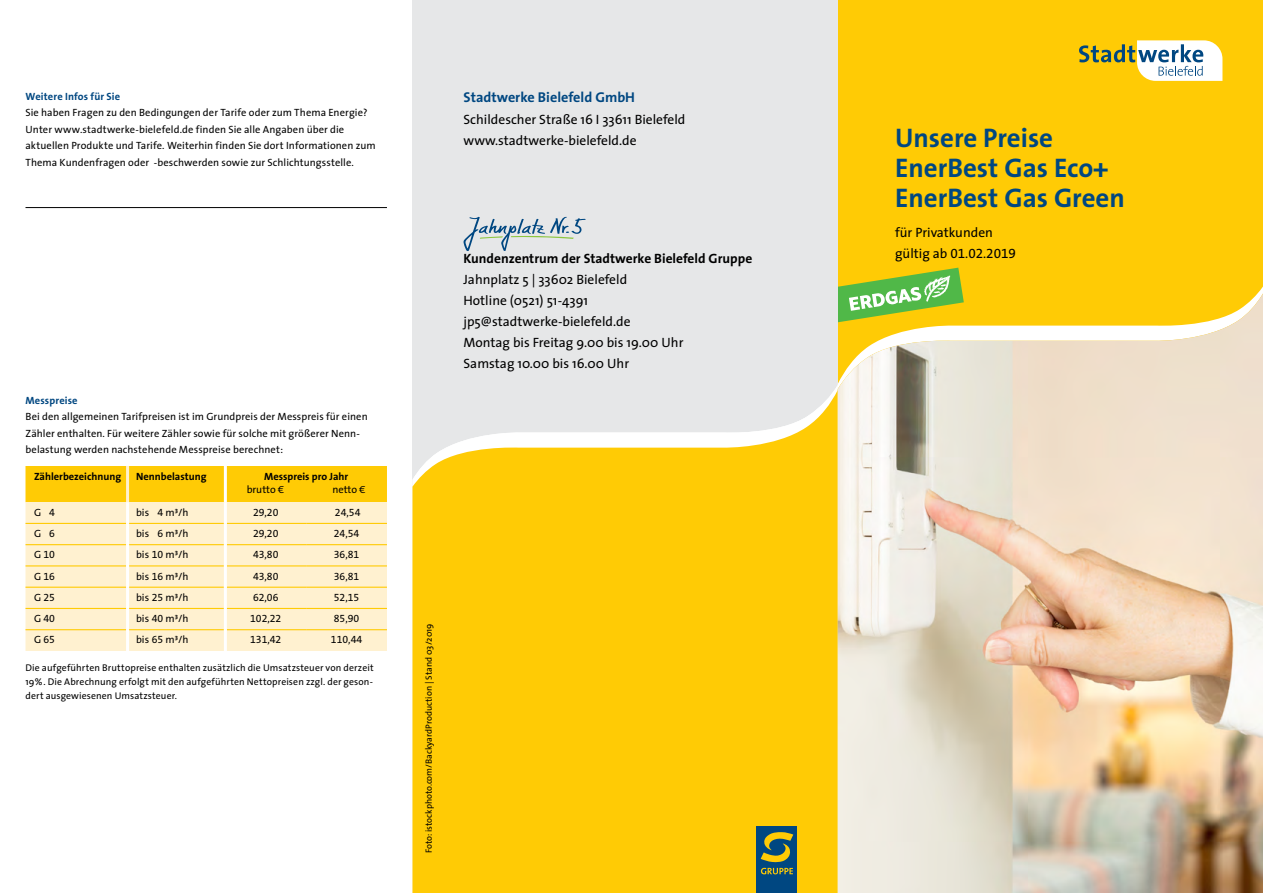
<style>
.page{position:relative;width:1263px;height:893px;background:#fff}
.page>*{position:absolute;margin:0;border:0;box-sizing:border-box;transform-origin:0 0}
.t1{font:700 27px/30px "The Sans";color:#004781}
.t2{font:700 14.25px "The Sans";color:#004781}
.t3{font:13.5px/21px "The Sans";color:#000}
.t4{font:700 13.5px "The Sans";color:#000}
.t5{font:13.5px "The Sans Expert";color:#000}
.t6{font:10.5px/16.5px "The Sans";letter-spacing:.005em;color:#000}
.t7{font:10.5px "The Sans Expert";color:#000}
.t8{font:700 10.5px/13.5px "The Sans";color:#000}
.t9{font:700 10.5px "The Sans";letter-spacing:.015em;color:#004781}
.t10{font:9.75px/14.2px "The Sans";letter-spacing:.01em;color:#000;text-align:justify}
.t11{font:9px "The Sans";color:#000}
.s1{font-weight:400}
.s2{font-family:"Eurozeichen";font-weight:400}
.s3{font-family:"Eurozeichen"}
.s4{font-family:"The Sans Expert"}
.s5{font-family:"The Sans"}
</style>
<div class="page">
<div style="left:838px;top:0;width:425px;height:893px;background:#ffcb05"></div>
<div style="left:412px;top:0;width:426px;height:893px;background:#e6e7e8"></div>
<svg style="left:412px;top:390px;width:426px;height:503px;background:#fcce1f"></svg>
<hr style="left:26px;top:207px;width:361px;height:1px;background:#000">
<svg style="left:838px;top:267px;width:425px;height:27px"></svg>
<img style="left:838px;top:294px;width:425px;height:599px">
<svg style="left:1079px;top:40px;width:143px;height:41px"></svg>
<div style="left:757px;top:827px;width:40px;height:52px;background:#004781"></div>
<svg style="left:761px;top:832px;width:32px;height:30px"></svg>
<svg style="left:761px;top:868px;width:32px;height:6px"></svg>
<div style="left:757px;top:880px;width:40px;height:13px;background:#004781"></div>
<div style="left:26px;top:466px;width:361px;height:36px;background:#ffcb05"></div>
<div style="left:26px;top:502px;width:361px;height:149px;background:#fff1d0"></div>
<hr style="left:26px;top:544px;width:100px;height:1px;background:#ffcb05">
<hr style="left:227px;top:544px;width:79px;height:1px;background:#ffcb05">
<hr style="left:306px;top:544px;width:81px;height:1px;background:#ffcb05">
<hr style="left:26px;top:565px;width:100px;height:1px;background:#ffcb05">
<hr style="left:227px;top:565px;width:79px;height:1px;background:#ffcb05">
<hr style="left:306px;top:565px;width:81px;height:1px;background:#ffcb05">
<hr style="left:26px;top:587px;width:100px;height:1px;background:#ffcb05">
<hr style="left:26px;top:629px;width:100px;height:1px;background:#ffcb05">
<hr style="left:129px;top:544px;width:95px;height:1px;background:#ffcb05">
<hr style="left:129px;top:565px;width:95px;height:1px;background:#ffcb05">
<hr style="left:129px;top:587px;width:95px;height:1px;background:#ffcb05">
<hr style="left:129px;top:629px;width:95px;height:1px;background:#ffcb05">
<hr style="left:26px;top:608px;width:100px;height:1px;background:#ffcb05">
<hr style="left:26px;top:523px;width:100px;height:1px;background:#ffcb05">
<hr style="left:129px;top:523px;width:95px;height:1px;background:#ffcb05">
<hr style="left:227px;top:523px;width:79px;height:1px;background:#ffcb05">
<hr style="left:306px;top:523px;width:81px;height:1px;background:#ffcb05">
<hr style="left:227px;top:587px;width:79px;height:1px;background:#ffcb05">
<hr style="left:306px;top:587px;width:81px;height:1px;background:#ffcb05">
<hr style="left:227px;top:629px;width:79px;height:1px;background:#ffcb05">
<hr style="left:306px;top:629px;width:81px;height:1px;background:#ffcb05">
<hr style="left:129px;top:608px;width:95px;height:1px;background:#ffcb05">
<hr style="left:227px;top:608px;width:79px;height:1px;background:#ffcb05">
<hr style="left:306px;top:608px;width:81px;height:1px;background:#ffcb05">
<hr style="left:126px;top:466px;width:3px;height:36px;background:#fff1d0">
<hr style="left:224px;top:466px;width:3px;height:36px;background:#fff">
<hr style="left:126px;top:502px;width:3px;height:21px;background:#fff">
<hr style="left:224px;top:502px;width:3px;height:21px;background:#fff">
<hr style="left:126px;top:523px;width:3px;height:22px;background:#fff">
<hr style="left:224px;top:523px;width:3px;height:22px;background:#fff">
<hr style="left:126px;top:545px;width:3px;height:21px;background:#fff">
<hr style="left:224px;top:545px;width:3px;height:21px;background:#fff">
<hr style="left:126px;top:566px;width:3px;height:21px;background:#fff">
<hr style="left:224px;top:566px;width:3px;height:21px;background:#fff">
<hr style="left:126px;top:587px;width:3px;height:21px;background:#fff">
<hr style="left:224px;top:587px;width:3px;height:21px;background:#fff">
<hr style="left:126px;top:608px;width:3px;height:22px;background:#fff">
<hr style="left:224px;top:608px;width:3px;height:22px;background:#fff">
<hr style="left:126px;top:630px;width:3px;height:21px;background:#fff">
<hr style="left:224px;top:630px;width:3px;height:21px;background:#fff">
<svg style="left:463px;top:217px;width:123px;height:34px"></svg>
<p class="t9" style="left:26px;top:87px;width:96px">Weitere Infos für Sie</p>
<p class="t6" style="left:26px;top:104px;width:352px">Sie haben Fragen zu den Bedingungen der Tarife oder zum Thema Energie?<br>Unter www.stadtwerke-bielefeld.de finden Sie alle Angaben über die aktuellen Produkte und Tarife. Weiterhin finden Sie dort Informationen zum Thema Kundenfragen oder -beschwerden sowie zur Schlichtungsstelle.</p>
<p class="t9" style="left:26px;top:391px;width:54px">Messpreise</p>
<p class="t6" style="left:26px;top:408px;width:344px">Bei den allgemeinen Tarifpreisen ist im Grundpreis der Messpreis für einen<br>Zähler enthalten. Für weitere Zähler sowie für solche mit größerer Nenn&shy;belastung werden nachstehende Messpreise berechnet:</p>
<p class="t8" style="left:34px;top:469px;width:89px">Zählerbezeichnung</p>
<p class="t8" style="left:136px;top:469px;width:72px">Nennbelastung</p>
<p class="t8" style="left:247px;top:469px;width:103px;text-indent:17px">Messpreis pro Jahr <span class="s1">brutto</span> <span class="s2">a</span></p>
<p class="t6" style="left:332px;top:481px;width:35px">netto <span class="s3">a</span></p>
<p class="t6" style="left:34px;top:504px;width:22px">G <span class="s4">4</span></p>
<p class="t6" style="left:136px;top:504px;width:54px">bis <span class="s4">4</span> m<span class="s4">D</span>/h</p>
<p class="t7" style="left:253px;top:503px;width:27px">29,20</p>
<p class="t7" style="left:335px;top:503px;width:27px">24,54</p>
<p class="t6" style="left:34px;top:525px;width:22px">G <span class="s4">6</span></p>
<p class="t6" style="left:136px;top:525px;width:54px">bis <span class="s4">6</span> m<span class="s4">D</span>/h</p>
<p class="t7" style="left:253px;top:525px;width:27px">29,20</p>
<p class="t7" style="left:334px;top:525px;width:27px">24,54</p>
<p class="t7" style="left:34px;top:546px;width:22px"><span class="s5">G</span> 10</p>
<p class="t6" style="left:136px;top:546px;width:54px">bis <span class="s4">10</span> m<span class="s4">D</span>/h</p>
<p class="t7" style="left:253px;top:546px;width:27px">43,80</p>
<p class="t7" style="left:334px;top:546px;width:27px">36,81</p>
<p class="t7" style="left:34px;top:567px;width:22px"><span class="s5">G</span> 16</p>
<p class="t6" style="left:136px;top:567px;width:54px">bis <span class="s4">16</span> m<span class="s4">D</span>/h</p>
<p class="t7" style="left:253px;top:567px;width:27px">43,80</p>
<p class="t7" style="left:334px;top:567px;width:27px">36,81</p>
<p class="t7" style="left:34px;top:589px;width:22px"><span class="s5">G</span> 25</p>
<p class="t6" style="left:136px;top:589px;width:54px">bis <span class="s4">25</span> m<span class="s4">D</span>/h</p>
<p class="t7" style="left:253px;top:589px;width:27px">62,06</p>
<p class="t7" style="left:334px;top:589px;width:27px">52,15</p>
<p class="t7" style="left:34px;top:610px;width:22px"><span class="s5">G</span> 40</p>
<p class="t6" style="left:136px;top:610px;width:54px">bis <span class="s4">40</span> m<span class="s4">D</span>/h</p>
<p class="t7" style="left:250px;top:610px;width:33px">102,22</p>
<p class="t7" style="left:334px;top:610px;width:27px">85,90</p>
<p class="t7" style="left:34px;top:631px;width:23px"><span class="s5">G</span> 65</p>
<p class="t6" style="left:136px;top:631px;width:54px">bis <span class="s4">65</span> m<span class="s4">D</span>/h</p>
<p class="t7" style="left:250px;top:631px;width:33px">131,42</p>
<p class="t7" style="left:331px;top:631px;width:33px">110,44</p>
<p class="t10" style="left:26px;top:660px;width:350px">Die aufgeführten Bruttopreise enthalten zusätzlich die Umsatzsteuer von derzeit 19%. Die Abrechnung erfolgt mit den aufgeführten Nettopreisen zzgl. der geson&shy;dert ausgewiesenen Umsatzsteuer.</p>
<h2 class="t2" style="left:463px;top:86px;width:173px">Stadtwerke Bielefeld GmbH</h2>
<p class="t3" style="left:463px;top:108px;width:223px">Schildescher Straße 16 I 33611 Bielefeld www.stadtwerke-bielefeld.de</p>
<p class="t4" style="left:463px;top:247px;width:290px">Kundenzentrum der Stadtwerke Bielefeld Gruppe</p>
<p class="t3" style="left:463px;top:269px;width:221px">Jahnplatz 5 | 33602 Bielefeld<br>Hotline (0521) 51-4391 jp5@stadtwerke-bielefeld.de<br>Montag bis Freitag 9.00 bis 19.00 Uhr<br>Samstag 10.00 bis 16.00 Uhr</p>
<p class="t11" style="left:421px;top:853px;width:231px;rotate:-90deg">Foto: istockphoto.com/BackyardProduction | Stand 03/2019</p>
<h1 class="t1" style="left:895px;top:122px;width:231px">Unsere Preise<br>EnerBest Gas Eco+<br>EnerBest Gas Green</h1>
<p class="t3" style="left:895px;top:221px;width:99px">für Privatkunden</p>
<p class="t5" style="left:895px;top:242px;width:122px"><span class="s5">gültig ab</span> 01.02.2019</p>
</div>
